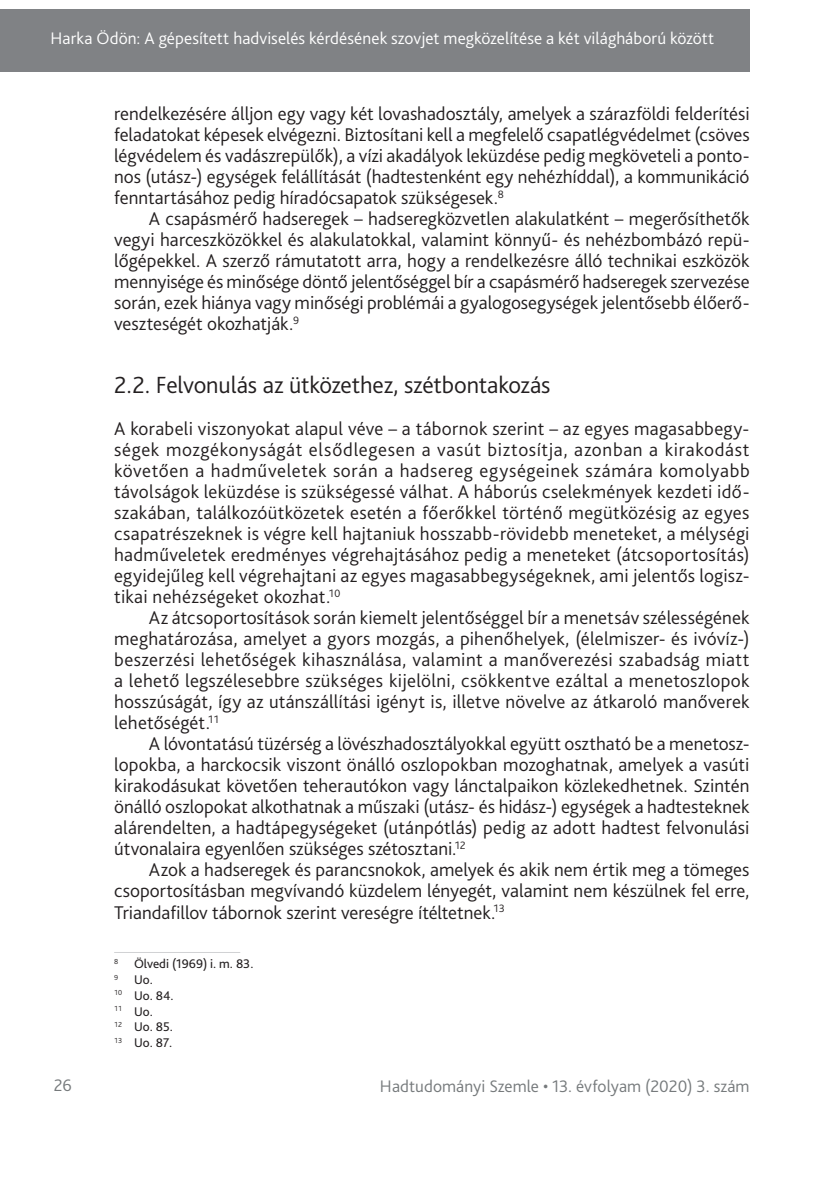
<style>
.page{position:relative;width:834px;height:1181px;background:#fff}
.page>*{position:absolute;margin:0;border:0;box-sizing:border-box;transform-origin:0 0}
.t1{font:300 24.5px "Bliss Pro";letter-spacing:-.01em;color:#231f20}
.t2{font:300 19.25px/21px "Bliss Pro";letter-spacing:.01em;color:#231f20;text-align:justify}
.t3{font:300 17.5px "Bliss Pro";color:#fff}
.t4{font:300 17.5px "Bliss Pro";letter-spacing:.005em;color:#767a7c}
.t5{font:13.12px/15.8px "Bliss Pro";color:#231f20}
</style>
<div class="page">
<div style="left:0;top:9px;width:749px;height:63px;background:#808285"></div>
<hr style="left:114px;top:952px;width:126px;height:1px;background:#d1d2d4">
<p class="t3" style="left:51px;top:27px;width:665px">Harka Ödön: A gépesített hadviselés kérdésének szovjet megközelítése a két világháború között</p>
<p class="t2" style="left:114px;top:103px;width:637px">rendelkezésére álljon egy vagy két lovashadosztály, amelyek a szárazföldi felderítési feladatokat képesek elvégezni. Biztosítani kell a megfelelő csapatlégvédelmet (csöves légvédelem és vadászrepülők), a vízi akadályok leküzdése pedig megköveteli a ponto&shy;nos (utász-) egységek felállítását (hadtestenként egy nehézhíddal), a kommunikáció fenntartásához pedig híradócsapatok szükségesek.<sup>8</sup></p>
<p class="t2" style="left:114px;top:208px;width:636px;text-indent:35px">A csapásmérő hadseregek – hadseregközvetlen alakulatként – megerősíthetők vegyi harceszközökkel és alakulatokkal, valamint könnyű- és nehézbombázó repü&shy;lőgépekkel. A szerző rámutatott arra, hogy a rendelkezésre álló technikai eszközök mennyisége és minősége döntő jelentőséggel bír a csapásmérő hadseregek szervezése során, ezek hiánya vagy minőségi problémái a gyalogosegységek jelentősebb élőerő&shy;veszteségét okozhatják.<sup>9</sup></p>
<p class="t1" style="left:114px;top:370px;width:438px">2.2. Felvonulás az ütközethez, szétbontakozás</p>
<p class="t2" style="left:114px;top:418px;width:637px">A korabeli viszonyokat alapul véve – a tábornok szerint – az egyes magasabbegy&shy;ségek mozgékonyságát elsődlegesen a vasút biztosítja, azonban a kirakodást követően a hadműveletek során a hadsereg egységeinek számára komolyabb távolságok leküzdése is szükségessé válhat. A háborús cselekmények kezdeti idő&shy;szakában, találkozóütközetek esetén a főerőkkel történő megütközésig az egyes csapatrészeknek is végre kell hajtaniuk hosszabb-rövidebb meneteket, a mélységi hadműveletek eredményes végrehajtásához pedig a meneteket (átcsoportosítás) egyidejűleg kell végrehajtani az egyes magasabbegységeknek, ami jelentős logisz&shy;tikai nehézségeket okozhat.<sup>10</sup></p>
<p class="t2" style="left:114px;top:607px;width:636px;text-indent:35px">Az átcsoportosítások során kiemelt jelentőséggel bír a menetsáv szélességének meghatározása, amelyet a gyors mozgás, a pihenőhelyek, (élelmiszer- és ivóvíz-) beszerzési lehetőségek kihasználása, valamint a manőverezési szabadság miatt a lehető legszélesebbre szükséges kijelölni, csökkentve ezáltal a menetoszlopok hosszúságát, így az utánszállítási igényt is, illetve növelve az átkaroló manőverek lehetőségét.<sup>11</sup></p>
<p class="t2" style="left:114px;top:733px;width:636px;text-indent:35px">A lóvontatású tüzérség a lövészhadosztályokkal együtt osztható be a menetosz&shy;lopokba, a harckocsik viszont önálló oszlopokban mozoghatnak, amelyek a vasúti kirakodásukat követően teherautókon vagy lánctalpaikon közlekedhetnek. Szintén önálló oszlopokat alkothatnak a műszaki (utász- és hidász-) egységek a hadtesteknek alárendelten, a hadtápegységeket (utánpótlás) pedig az adott hadtest felvonulási útvonalaira egyenlően szükséges szétosztani.<sup>12</sup></p>
<p class="t2" style="left:114px;top:859px;width:636px;text-indent:35px">Azok a hadseregek és parancsnokok, amelyek és akik nem értik meg a tömeges csoportosításban megvívandó küzdelem lényegét, valamint nem készülnek fel erre, Triandafillov tábornok szerint vereségre ítéltetnek.<sup>13</sup></p>
<p class="t5" style="left:114px;top:955px;width:141px"><sup>8</sup> Ölvedi (1969) i. m. 83.<br><sup>9</sup> Uo.<br><sup>10</sup> Uo. 84.<br><sup>11</sup> Uo.<br><sup>12</sup> Uo. 85.<br><sup>13</sup> Uo. 87.</p>
<p class="t4" style="left:54px;top:1074px;width:20px">26</p>
<p class="t4" style="left:380px;top:1075px;width:371px">Hadtudományi Szemle • 13. évfolyam (2020) 3. szám</p>
</div>
